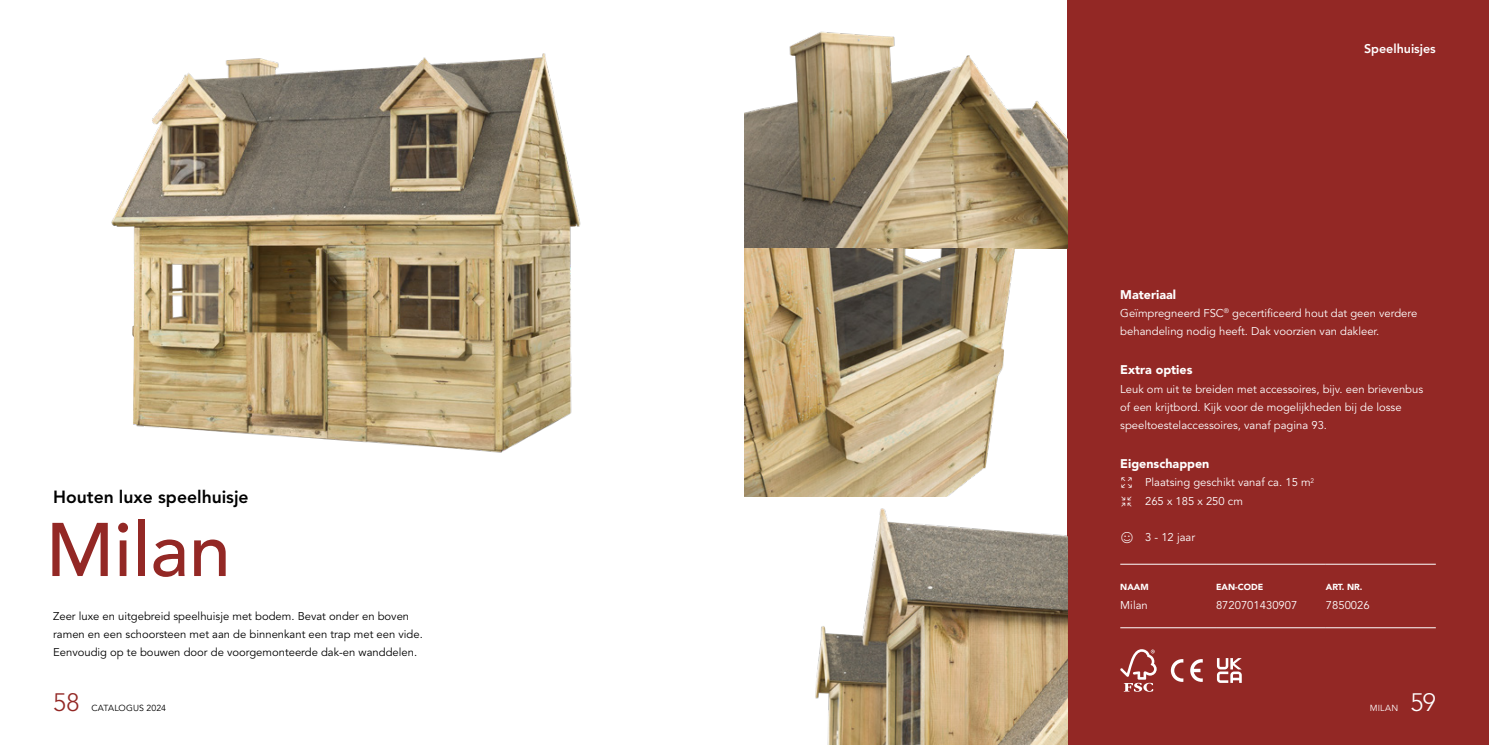
<style>
.page{position:relative;width:1489px;height:745px;background:#fff}
.page>*{position:absolute;margin:0;border:0;box-sizing:border-box;transform-origin:0 0}
.t1{font:500 75px "Avenir LT Std";color:#932825}
.t2{font:300 25px "Avenir LT Std";color:#932825}
.t3{font:300 25px "Avenir LT Std";color:#fff}
.t4{font:800 17.5px "Avenir LT Std";color:#000}
.t5{font:900 12.5px "Avenir LT Std";color:#fff}
.t6{font:800 12.5px "Avenir LT Std";color:#fff}
.t7{font:11.25px/18.1px "Avenir LT Std";color:#fff}
.t8{font:11.25px/18.1px "Avenir LT Std";color:#000}
.t9{font:900 8.75px "Avenir LT Std";color:#fff}
.t10{font:8.75px "Avenir LT Std";letter-spacing:.01em;color:#000}
.t11{font:8.75px "Avenir LT Std";letter-spacing:.02em;color:#fff}
</style>
<div class="page">
<div style="left:1067px;top:0;width:421px;height:744px;background:#932825"></div>
<img style="left:111px;top:53px;width:470px;height:400px">
<svg style="left:1120px;top:649px;width:36px;height:42px"></svg>
<svg style="left:1170px;top:659px;width:32px;height:22px"></svg>
<hr style="left:1120px;top:563px;width:95px;height:1px;background:#fff">
<hr style="left:1215px;top:563px;width:110px;height:1px;background:#fff">
<hr style="left:1325px;top:563px;width:110px;height:1px;background:#fff">
<hr style="left:1120px;top:627px;width:95px;height:1px;background:#fff">
<hr style="left:1215px;top:627px;width:110px;height:1px;background:#fff">
<hr style="left:1325px;top:627px;width:110px;height:1px;background:#fff">
<img style="left:744px;top:31px;width:323px;height:713px">
<svg style="left:1216px;top:658px;width:25px;height:24px"></svg>
<h3 class="t4" style="left:53px;top:486px;width:197px">Houten luxe speelhuisje</h3>
<h1 class="t1" style="left:46px;top:506px;width:186px">Milan</h1>
<p class="t8" style="left:53px;top:607px;width:371px">Zeer luxe en uitgebreid speelhuisje met bodem. Bevat onder en boven ramen en een schoorsteen met aan de binnenkant een trap met een vide.<br>Eenvoudig op te bouwen door de voorgemonteerde dak-en wanddelen.</p>
<h2 class="t2" style="left:53px;top:687px;width:28px">58</h2>
<p class="t10" style="left:91px;top:702px;width:76px">CATALOGUS 2024</p>
<p class="t6" style="left:1363px;top:41px;width:73px">Speelhuisjes</p>
<p class="t5" style="left:1120px;top:286px;width:57px">Materiaal</p>
<p class="t7" style="left:1120px;top:304px;width:298px">Geïmpregneerd FSC<sup>®</sup> gecertificeerd hout dat geen verdere behandeling nodig heeft. Dak voorzien van dakleer.</p>
<p class="t5" style="left:1120px;top:362px;width:74px">Extra opties</p>
<p class="t7" style="left:1120px;top:380px;width:304px">Leuk om uit te breiden met accessoires, bijv. een brievenbus of een krijtbord. Kijk voor de mogelijkheden bij de losse speeltoestelaccessoires, vanaf pagina 93.</p>
<p class="t5" style="left:1120px;top:456px;width:91px">Eigenschappen</p>
<p class="t7" style="left:1144px;top:473px;width:171px">Plaatsing geschikt vanaf ca. 15 m<sup>2<br></sup>265 x 185 x 250 cm</p>
<p class="t7" style="left:1120px;top:528px;width:76px">★ 3 - 12 jaar</p>
<p class="t9" style="left:1120px;top:581px;width:30px">NAAM</p>
<p class="t9" style="left:1215px;top:581px;width:49px">EAN-CODE</p>
<p class="t9" style="left:1325px;top:581px;width:38px">ART. NR.</p>
<p class="t7" style="left:1120px;top:595px;width:29px">Milan</p>
<p class="t7" style="left:1215px;top:595px;width:83px">8720701430907</p>
<p class="t7" style="left:1325px;top:595px;width:45px">7850026</p>
<p class="t11" style="left:1369px;top:702px;width:30px">MILAN</p>
<h2 class="t3" style="left:1410px;top:687px;width:27px">59</h2>
</div>
